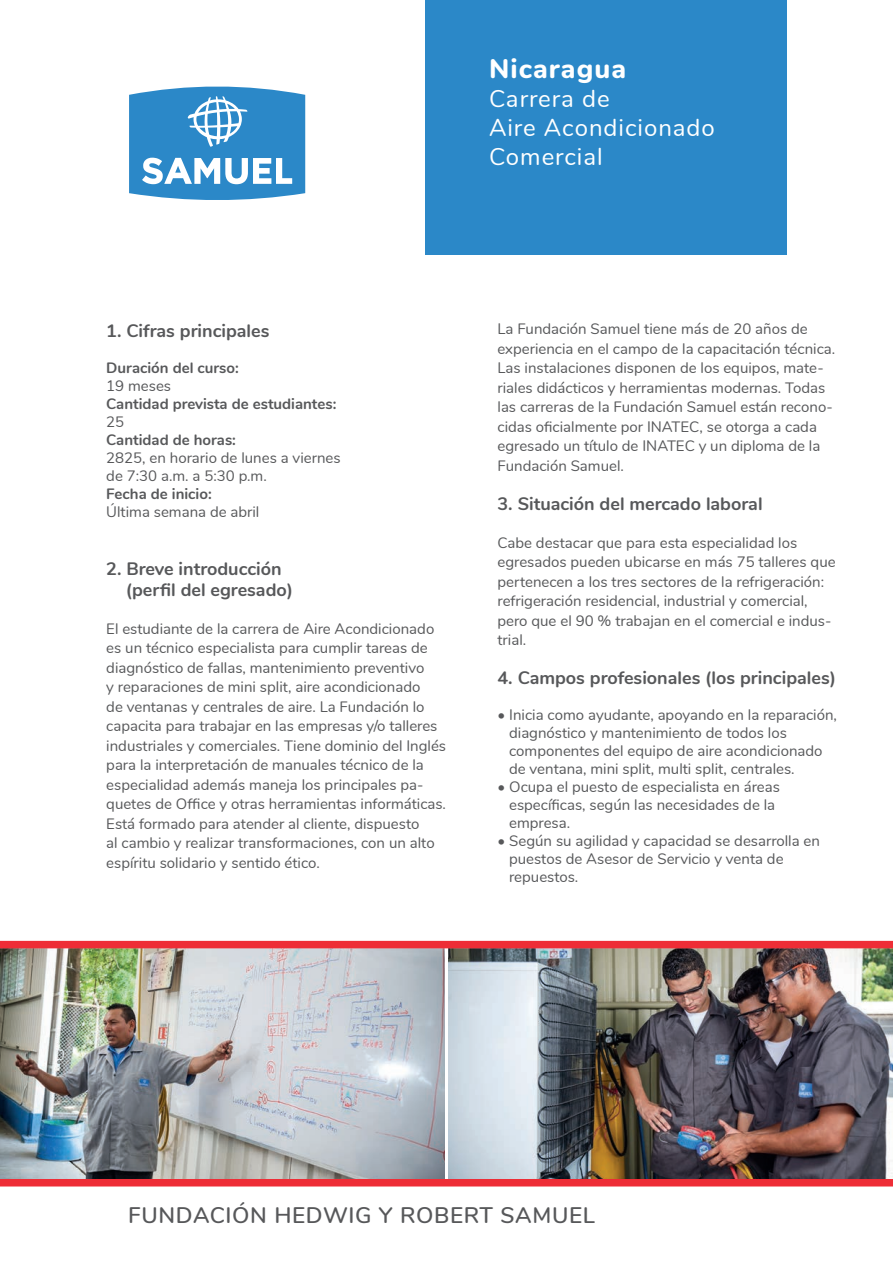
<style>
.page{position:relative;width:893px;height:1263px;background:#fff}
.page>*{position:absolute;margin:0;border:0;box-sizing:border-box;transform-origin:0 0}
.t1{font:800 27px "Nunito";letter-spacing:.04em;color:#fff}
.t2{font:24px/28.8px "Nunito";letter-spacing:.04em;color:#fff}
.t3{font:600 22.5px "Nunito";letter-spacing:.03em;color:#57585a}
.t4{font:700 18px/21.6px "Nunito";color:#57585a}
.t5{font:15px/19.5px "Nunito";color:#57585a}
.t6{font:700 15px "Nunito";color:#57585a}
</style>
<div class="page">
<img style="left:0;top:948px;width:445px;height:231px">
<img style="left:445px;top:948px;width:448px;height:231px">
<div style="left:425px;top:0;width:362px;height:254px;background:#2b88c8"></div>
<div style="left:0;top:941px;width:893px;height:7px;background:#ee2d36"></div>
<div style="left:0;top:1179px;width:893px;height:7px;background:#ee2d36"></div>
<svg style="left:129px;top:86px;width:176px;height:114px"></svg>
<h1 class="t1" style="left:489px;top:49px;width:139px">Nicaragua</h1>
<h2 class="t2" style="left:489px;top:83px;width:227px">Carrera de<br>Aire Acondicionado<br>Comercial</h2>
<p class="t4" style="left:106px;top:319px;width:165px">1. Cifras principales</p>
<p class="t6" style="left:106px;top:357px;width:134px">Duración del curso:</p>
<p class="t5" style="left:106px;top:375px;width:66px">19 meses</p>
<p class="t6" style="left:106px;top:393px;width:232px">Cantidad prevista de estudiantes:</p>
<p class="t5" style="left:106px;top:411px;width:19px">25</p>
<p class="t6" style="left:106px;top:429px;width:131px">Cantidad de horas:</p>
<p class="t5" style="left:106px;top:448px;width:236px;line-height:18px">2825, en horario de lunes a viernes de 7:30 a.m. a 5:30 p.m.</p>
<p class="t6" style="left:106px;top:483px;width:107px">Fecha de inicio:</p>
<p class="t5" style="left:106px;top:501px;width:155px">Última semana de abril</p>
<p class="t4" style="left:126px;top:557px;width:169px;text-indent:-20px">2. Breve introducción (perfil del egresado)</p>
<p class="t5" style="left:106px;top:618px;width:341px">El estudiante de la carrera de Aire Acondicionado es un técnico especialista para cumplir tareas de diagnóstico de fallas, mantenimiento preventivo<br>y reparaciones de mini split, aire acondicionado<br>de ventanas y centrales de aire. La Fundación lo capacita para trabajar en las empresas y/o talleres industriales y comerciales. Tiene dominio del Inglés para la interpretación de manuales técnico de la especialidad además maneja los principales pa&shy;quetes de Office y otras herramientas informáticas.<br>Está formado para atender al cliente, dispuesto<br>al cambio y realizar transformaciones, con un alto espíritu solidario y sentido ético.</p>
<p class="t5" style="left:497px;top:318px;width:339px">La Fundación Samuel tiene más de 20 años de experiencia en el campo de la capacitación técnica.<br>Las instalaciones disponen de los equipos, mate&shy;riales didácticos y herramientas modernas. Todas las carreras de la Fundación Samuel están recono&shy;cidas oficialmente por INATEC, se otorga a cada egresado un título de INATEC y un diploma de la Fundación Samuel.</p>
<p class="t4" style="left:497px;top:492px;width:267px">3. Situación del mercado laboral</p>
<p class="t5" style="left:497px;top:532px;width:340px">Cabe destacar que para esta especialidad los egresados pueden ubicarse en más 75 talleres que pertenecen a los tres sectores de la refrigeración: refrigeración residencial, industrial y comercial, pero que el 90 % trabajan en el comercial e indus&shy;trial.</p>
<p class="t4" style="left:497px;top:666px;width:340px">4. Campos profesionales (los principales)</p>
<p class="t5" style="left:509px;top:705px;width:329px;line-height:18px;text-indent:-12px">• Inicia como ayudante, apoyando en la reparación, diagnóstico y mantenimiento de todos los componentes del equipo de aire acondicionado de ventana, mini split, multi split, centrales.</p>
<p class="t5" style="left:509px;top:777px;width:272px;line-height:18px;text-indent:-12px">• Ocupa el puesto de especialista en áreas específicas, según las necesidades de la empresa.</p>
<p class="t5" style="left:509px;top:831px;width:312px;line-height:18px;text-indent:-12px">• Según su agilidad y capacidad se desarrolla en puestos de Asesor de Servicio y venta de repuestos.</p>
<h3 class="t3" style="left:128px;top:1198px;width:468px">FUNDACIÓN HEDWIG Y ROBERT SAMUEL</h3>
</div>
